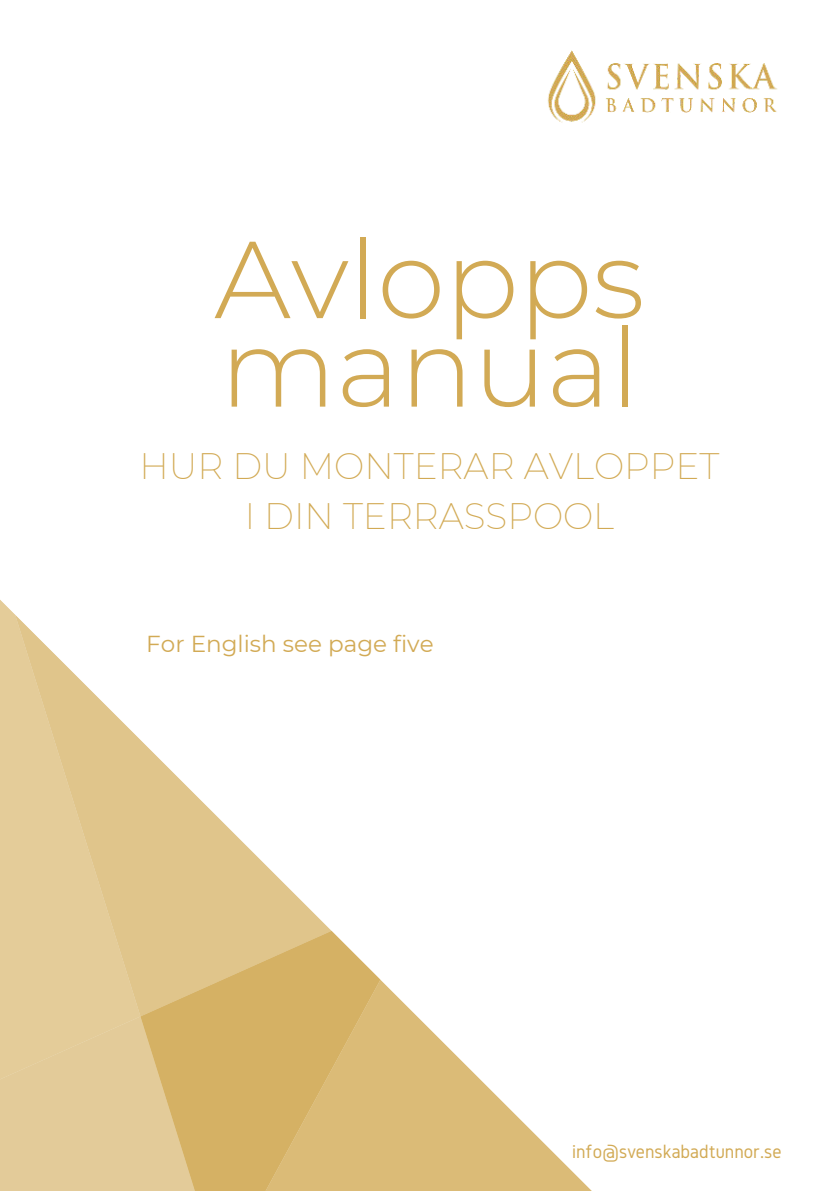
<style>
.page{position:relative;width:839px;height:1191px;background:#fff}
.page>*{position:absolute;margin:0;border:0;box-sizing:border-box;transform-origin:0 0}
.t1{font:300 109.2px/88.4px "Montserrat";color:#d2aa55}
.t2{font:200 36px/49.6px "Montserrat";color:#d2aa55;text-align:center}
.t3{font:23px "Montserrat";color:#d2aa55}
.t4{font:20px "Gidole";color:#d2aa55}
</style>
<div class="page">
<img style="left:547px;top:50px;width:231px;height:73px">
<div style="left:0;top:1102px;width:140px;height:89px;background:#e3cb99"></div>
<svg style="left:0;top:600px;width:140px;height:502px;background:#e6d0a2"></svg>
<svg style="left:15px;top:615px;width:316px;height:401px"></svg>
<svg style="left:140px;top:931px;width:240px;height:260px;background:#dcbe7e"></svg>
<svg style="left:221px;top:980px;width:371px;height:211px"></svg>
<h1 class="t1" style="left:214px;top:232px;width:432px">Avlopps manual</h1>
<p class="t2" style="left:139px;top:441px;width:581px">HUR DU MONTERAR AVLOPPET<br>I DIN TERRASSPOOL</p>
<p class="t3" style="left:146px;top:628px;width:289px">For English see page five</p>
<p class="t4" style="left:572px;top:1141px;width:211px">info@svenskabadtunnor.se</p>
</div>
